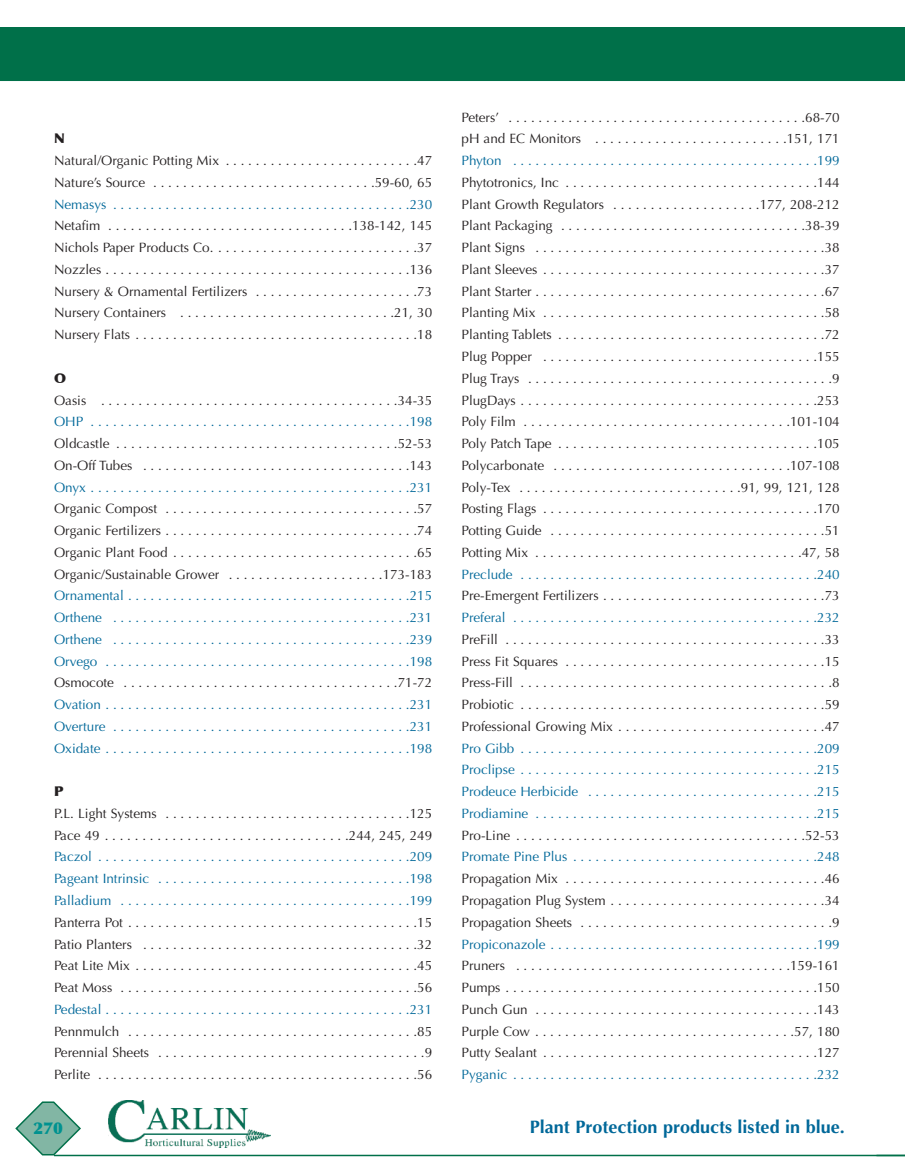
<style>
.page{position:relative;width:905px;height:1175px;background:#fff}
.page>*{position:absolute;margin:0;border:0;box-sizing:border-box;transform-origin:0 0}
.t1{font:700 18px "Optima";color:#016899}
.t2{font:900 16.5px "Optima";color:#009290}
.t3{font:13.5px/21.8px "Optima";color:#231f20;text-align:justify}
.t4{font:13.5px/21.8px "Optima";color:#016899;text-align:justify}
.t5{font:900 13.5px "Optima";color:#231f20}
</style>
<div class="page">
<svg style="left:15px;top:1101px;width:66px;height:54px"></svg>
<img style="left:108px;top:1100px;width:162px;height:47px">
<hr style="left:54px;top:1154px;width:850px;height:2px;background:#007049">
<div style="left:0;top:27px;width:904px;height:54px;background:#007049"></div>
<p class="t5" style="left:54px;top:130px;width:12px">N</p>
<p class="t3" style="left:54px;top:150px;width:380px">Natural/Organic Potting Mix . . . . . . . . . . . . . . . . . . . . . . . . . .47<br>Nature’s Source . . . . . . . . . . . . . . . . . . . . . . . . . . . . . .59-60, 65</p>
<p class="t4" style="left:54px;top:193px;width:379px">Nemasys . . . . . . . . . . . . . . . . . . . . . . . . . . . . . . . . . . . . . . . .230</p>
<p class="t3" style="left:54px;top:215px;width:380px">Netafim . . . . . . . . . . . . . . . . . . . . . . . . . . . . . . . . .138-142, 145<br>Nichols Paper Products Co. . . . . . . . . . . . . . . . . . . . . . . . . . . .37<br>Nozzles . . . . . . . . . . . . . . . . . . . . . . . . . . . . . . . . . . . . . . . . .136<br>Nursery &amp; Ornamental Fertilizers . . . . . . . . . . . . . . . . . . . . . .73<br>Nursery Containers . . . . . . . . . . . . . . . . . . . . . . . . . . . . .21, 30<br>Nursery Flats . . . . . . . . . . . . . . . . . . . . . . . . . . . . . . . . . . . . . .18</p>
<p class="t5" style="left:54px;top:370px;width:14px">O</p>
<p class="t3" style="left:54px;top:389px;width:379px">Oasis . . . . . . . . . . . . . . . . . . . . . . . . . . . . . . . . . . . . . . . .34-35</p>
<p class="t4" style="left:54px;top:411px;width:379px">OHP . . . . . . . . . . . . . . . . . . . . . . . . . . . . . . . . . . . . . . . . . . .198</p>
<p class="t3" style="left:54px;top:433px;width:380px">Oldcastle . . . . . . . . . . . . . . . . . . . . . . . . . . . . . . . . . . . . . .52-53<br>On-Off Tubes . . . . . . . . . . . . . . . . . . . . . . . . . . . . . . . . . . . .143</p>
<p class="t4" style="left:54px;top:476px;width:379px">Onyx . . . . . . . . . . . . . . . . . . . . . . . . . . . . . . . . . . . . . . . . . . .231</p>
<p class="t3" style="left:54px;top:498px;width:380px">Organic Compost . . . . . . . . . . . . . . . . . . . . . . . . . . . . . . . . . .57<br>Organic Fertilizers . . . . . . . . . . . . . . . . . . . . . . . . . . . . . . . . . .74<br>Organic Plant Food . . . . . . . . . . . . . . . . . . . . . . . . . . . . . . . . .65<br>Organic/Sustainable Grower . . . . . . . . . . . . . . . . . . . . .173-183</p>
<p class="t4" style="left:54px;top:585px;width:380px">Ornamental . . . . . . . . . . . . . . . . . . . . . . . . . . . . . . . . . . . . . .215<br>Orthene . . . . . . . . . . . . . . . . . . . . . . . . . . . . . . . . . . . . . . . .231<br>Orthene . . . . . . . . . . . . . . . . . . . . . . . . . . . . . . . . . . . . . . . .239<br>Orvego . . . . . . . . . . . . . . . . . . . . . . . . . . . . . . . . . . . . . . . . .198</p>
<p class="t3" style="left:54px;top:672px;width:379px">Osmocote . . . . . . . . . . . . . . . . . . . . . . . . . . . . . . . . . . . . .71-72</p>
<p class="t4" style="left:54px;top:694px;width:380px">Ovation . . . . . . . . . . . . . . . . . . . . . . . . . . . . . . . . . . . . . . . . .231<br>Overture . . . . . . . . . . . . . . . . . . . . . . . . . . . . . . . . . . . . . . . .231<br>Oxidate . . . . . . . . . . . . . . . . . . . . . . . . . . . . . . . . . . . . . . . . .198</p>
<p class="t5" style="left:54px;top:783px;width:11px">P</p>
<p class="t3" style="left:54px;top:802px;width:380px">P.L. Light Systems . . . . . . . . . . . . . . . . . . . . . . . . . . . . . . . . .125<br>Pace 49 . . . . . . . . . . . . . . . . . . . . . . . . . . . . . . . . .244, 245, 249</p>
<p class="t4" style="left:54px;top:846px;width:380px">Paczol . . . . . . . . . . . . . . . . . . . . . . . . . . . . . . . . . . . . . . . . . .209<br>Pageant Intrinsic . . . . . . . . . . . . . . . . . . . . . . . . . . . . . . . . . .198<br>Palladium . . . . . . . . . . . . . . . . . . . . . . . . . . . . . . . . . . . . . . .199</p>
<p class="t3" style="left:54px;top:911px;width:380px">Panterra Pot . . . . . . . . . . . . . . . . . . . . . . . . . . . . . . . . . . . . . . .15<br>Patio Planters . . . . . . . . . . . . . . . . . . . . . . . . . . . . . . . . . . . . .32<br>Peat Lite Mix . . . . . . . . . . . . . . . . . . . . . . . . . . . . . . . . . . . . . .45<br>Peat Moss . . . . . . . . . . . . . . . . . . . . . . . . . . . . . . . . . . . . . . . .56</p>
<p class="t4" style="left:54px;top:998px;width:379px">Pedestal . . . . . . . . . . . . . . . . . . . . . . . . . . . . . . . . . . . . . . . . .231</p>
<p class="t3" style="left:54px;top:1020px;width:379px">Pennmulch . . . . . . . . . . . . . . . . . . . . . . . . . . . . . . . . . . . . . . .85<br>Perennial Sheets . . . . . . . . . . . . . . . . . . . . . . . . . . . . . . . . . . . .9<br>Perlite . . . . . . . . . . . . . . . . . . . . . . . . . . . . . . . . . . . . . . . . . . .56</p>
<p class="t2" style="left:33px;top:1117px;width:31px">270</p>
<p class="t3" style="left:461px;top:106px;width:380px">Peters’ . . . . . . . . . . . . . . . . . . . . . . . . . . . . . . . . . . . . . . . .68-70 pH and EC Monitors . . . . . . . . . . . . . . . . . . . . . . . . . .151, 171</p>
<p class="t4" style="left:461px;top:150px;width:379px">Phyton . . . . . . . . . . . . . . . . . . . . . . . . . . . . . . . . . . . . . . . . .199</p>
<p class="t3" style="left:461px;top:172px;width:380px">Phytotronics, Inc . . . . . . . . . . . . . . . . . . . . . . . . . . . . . . . . . .144<br>Plant Growth Regulators . . . . . . . . . . . . . . . . . . . .177, 208-212<br>Plant Packaging . . . . . . . . . . . . . . . . . . . . . . . . . . . . . . . . .38-39<br>Plant Signs . . . . . . . . . . . . . . . . . . . . . . . . . . . . . . . . . . . . . . .38<br>Plant Sleeves . . . . . . . . . . . . . . . . . . . . . . . . . . . . . . . . . . . . . .37<br>Plant Starter . . . . . . . . . . . . . . . . . . . . . . . . . . . . . . . . . . . . . . .67<br>Planting Mix . . . . . . . . . . . . . . . . . . . . . . . . . . . . . . . . . . . . . .58<br>Planting Tablets . . . . . . . . . . . . . . . . . . . . . . . . . . . . . . . . . . . .72<br>Plug Popper . . . . . . . . . . . . . . . . . . . . . . . . . . . . . . . . . . . . .155<br>Plug Trays . . . . . . . . . . . . . . . . . . . . . . . . . . . . . . . . . . . . . . . . .9<br>PlugDays . . . . . . . . . . . . . . . . . . . . . . . . . . . . . . . . . . . . . . . .253<br>Poly Film . . . . . . . . . . . . . . . . . . . . . . . . . . . . . . . . . . . .101-104<br>Poly Patch Tape . . . . . . . . . . . . . . . . . . . . . . . . . . . . . . . . . . .105<br>Polycarbonate . . . . . . . . . . . . . . . . . . . . . . . . . . . . . . . .107-108<br>Poly-Tex . . . . . . . . . . . . . . . . . . . . . . . . . . . . . .91, 99, 121, 128<br>Posting Flags . . . . . . . . . . . . . . . . . . . . . . . . . . . . . . . . . . . . .170<br>Potting Guide . . . . . . . . . . . . . . . . . . . . . . . . . . . . . . . . . . . . .51<br>Potting Mix . . . . . . . . . . . . . . . . . . . . . . . . . . . . . . . . . . . .47, 58</p>
<p class="t4" style="left:461px;top:563px;width:380px">Preclude . . . . . . . . . . . . . . . . . . . . . . . . . . . . . . . . . . . . . . . .240</p>
<p class="t3" style="left:461px;top:585px;width:379px">Pre-Emergent Fertilizers . . . . . . . . . . . . . . . . . . . . . . . . . . . . . .73</p>
<p class="t4" style="left:461px;top:607px;width:379px">Preferal . . . . . . . . . . . . . . . . . . . . . . . . . . . . . . . . . . . . . . . . .232</p>
<p class="t3" style="left:461px;top:628px;width:380px">PreFill . . . . . . . . . . . . . . . . . . . . . . . . . . . . . . . . . . . . . . . . . . .33<br>Press Fit Squares . . . . . . . . . . . . . . . . . . . . . . . . . . . . . . . . . . .15<br>Press-Fill . . . . . . . . . . . . . . . . . . . . . . . . . . . . . . . . . . . . . . . . . .8<br>Probiotic . . . . . . . . . . . . . . . . . . . . . . . . . . . . . . . . . . . . . . . . .59<br>Professional Growing Mix . . . . . . . . . . . . . . . . . . . . . . . . . . . .47</p>
<p class="t4" style="left:461px;top:737px;width:380px">Pro Gibb . . . . . . . . . . . . . . . . . . . . . . . . . . . . . . . . . . . . . . . .209<br>Proclipse . . . . . . . . . . . . . . . . . . . . . . . . . . . . . . . . . . . . . . . .215<br>Prodeuce Herbicide . . . . . . . . . . . . . . . . . . . . . . . . . . . . . . .215<br>Prodiamine . . . . . . . . . . . . . . . . . . . . . . . . . . . . . . . . . . . . . .215</p>
<p class="t3" style="left:461px;top:824px;width:379px">Pro-Line . . . . . . . . . . . . . . . . . . . . . . . . . . . . . . . . . . . . . . .52-53</p>
<p class="t4" style="left:461px;top:846px;width:379px">Promate Pine Plus . . . . . . . . . . . . . . . . . . . . . . . . . . . . . . . . .248</p>
<p class="t3" style="left:461px;top:868px;width:380px">Propagation Mix . . . . . . . . . . . . . . . . . . . . . . . . . . . . . . . . . . .46<br>Propagation Plug System . . . . . . . . . . . . . . . . . . . . . . . . . . . . .34<br>Propagation Sheets . . . . . . . . . . . . . . . . . . . . . . . . . . . . . . . . . .9</p>
<p class="t4" style="left:461px;top:933px;width:379px">Propiconazole . . . . . . . . . . . . . . . . . . . . . . . . . . . . . . . . . . . .199</p>
<p class="t3" style="left:461px;top:955px;width:380px">Pruners . . . . . . . . . . . . . . . . . . . . . . . . . . . . . . . . . . . . .159-161<br>Pumps . . . . . . . . . . . . . . . . . . . . . . . . . . . . . . . . . . . . . . . . . .150<br>Punch Gun . . . . . . . . . . . . . . . . . . . . . . . . . . . . . . . . . . . . . .143<br>Purple Cow . . . . . . . . . . . . . . . . . . . . . . . . . . . . . . . . . . .57, 180<br>Putty Sealant . . . . . . . . . . . . . . . . . . . . . . . . . . . . . . . . . . . . .127</p>
<p class="t4" style="left:461px;top:1063px;width:379px">Pyganic . . . . . . . . . . . . . . . . . . . . . . . . . . . . . . . . . . . . . . . . .232</p>
<h1 class="t1" style="left:530px;top:1116px;width:316px">Plant Protection products listed in blue.</h1>
</div>
